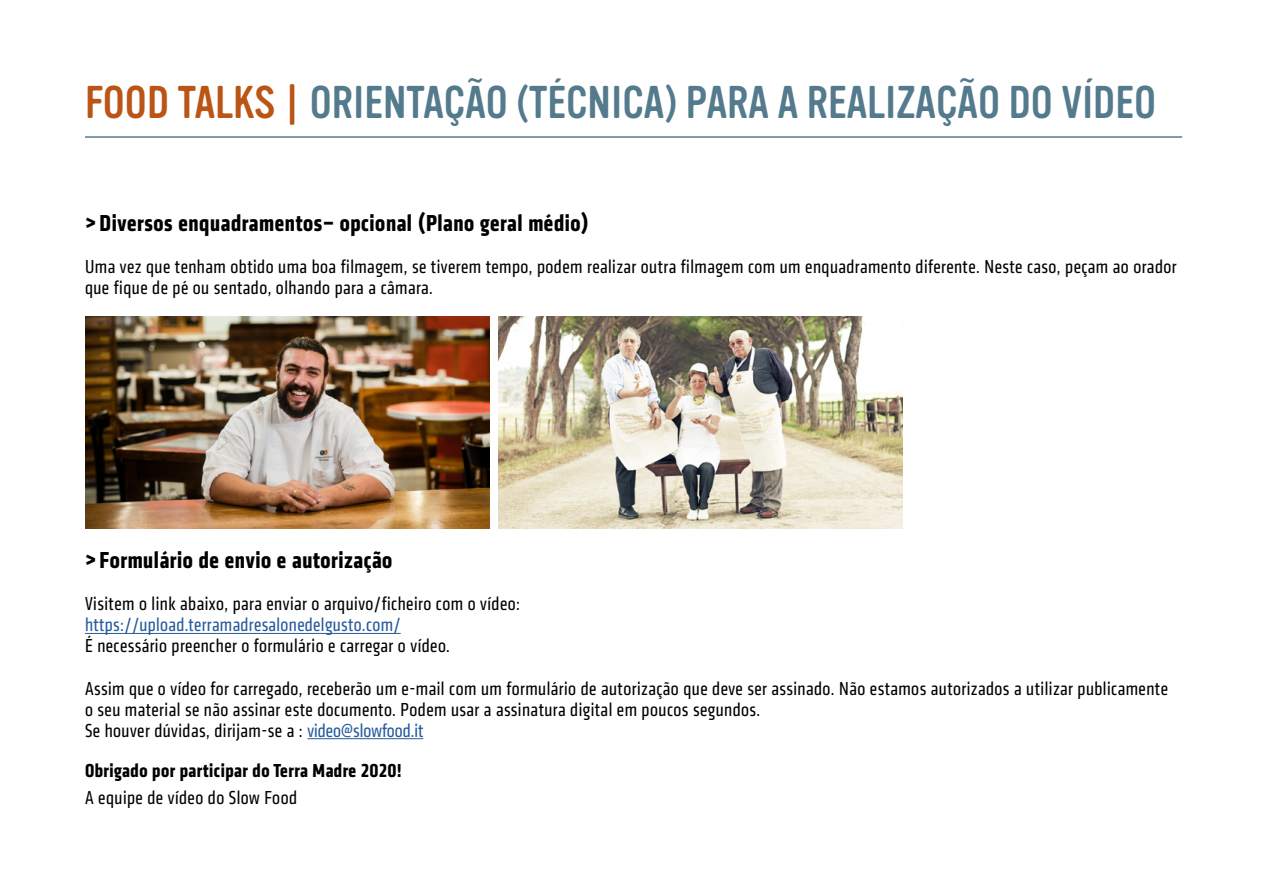
<style>
.page{position:relative;width:1263px;height:893px;background:#fff}
.page>*{position:absolute;margin:0;border:0;box-sizing:border-box;transform-origin:0 0}
.t1{font:45px "Vinyl OT";color:#547a8d}
.t2{font:700 condensed 24px "Klavika CH";letter-spacing:.025em;color:#000}
.t3{font:condensed 19.5px/21px "Klavika CH";letter-spacing:.025em;color:#000}
.t4{font:condensed 19.5px "Klavika CH";letter-spacing:.02em;color:#275b9b}
.t5{font:700 condensed 19.5px "Klavika CH";letter-spacing:.025em;color:#000}
.s1{color:#ba5516}
.s2{color:#275b9b}
</style>
<div class="page">
<hr style="left:85px;top:136px;width:1097px;height:2px;background:#537c90">
<img style="left:85px;top:317px;width:404px;height:211px">
<img style="left:499px;top:317px;width:403px;height:211px">
<hr style="left:85px;top:633px;width:316px;height:1px;background:#275b9b">
<hr style="left:307px;top:738px;width:116px;height:1px;background:#275b9b">
<h1 class="t1" style="left:85px;top:78px;width:1072px"><span class="s1">FOOD TALKS |</span> ORIENTAÇÃO (TÉCNICA) PARA A REALIZAÇÃO DO VÍDEO</h1>
<p class="t2" style="left:85px;top:207px;width:505px">&gt; Diversos enquadramentos– opcional (Plano geral médio)</p>
<p class="t3" style="left:85px;top:256px;width:1093px">Uma vez que tenham obtido uma boa filmagem, se tiverem tempo, podem realizar outra filmagem com um enquadramento diferente. Neste caso, peçam ao orador que fique de pé ou sentado, olhando para a câmara.</p>
<p class="t2" style="left:85px;top:544px;width:309px">&gt; Formulário de envio e autorização</p>
<p class="t3" style="left:85px;top:593px;width:436px">Visitem o link abaixo, para enviar o arquivo/ficheiro com o vídeo:</p>
<p class="t4" style="left:85px;top:614px;width:317px">https://upload.terramadresalonedelgusto.com/</p>
<p class="t3" style="left:85px;top:625px;width:1084px;line-height:42.3px">É necessário preencher o formulário e carregar o vídeo.<br>Assim que o vídeo for carregado, receberão um e-mail com um formulário de autorização que deve ser assinado. Não estamos autorizados a utilizar publicamente</p>
<p class="t3" style="left:85px;top:699px;width:677px">o seu material se não assinar este documento. Podem usar a assinatura digital em poucos segundos.<br>Se houver dúvidas, dirijam-se a : <span class="s2">video@slowfood.it</span></p>
<p class="t5" style="left:85px;top:758px;width:318px">Obrigado por participar do Terra Madre 2020!</p>
<p class="t3" style="left:85px;top:787px;width:213px">A equipe de vídeo do Slow Food</p>
</div>
